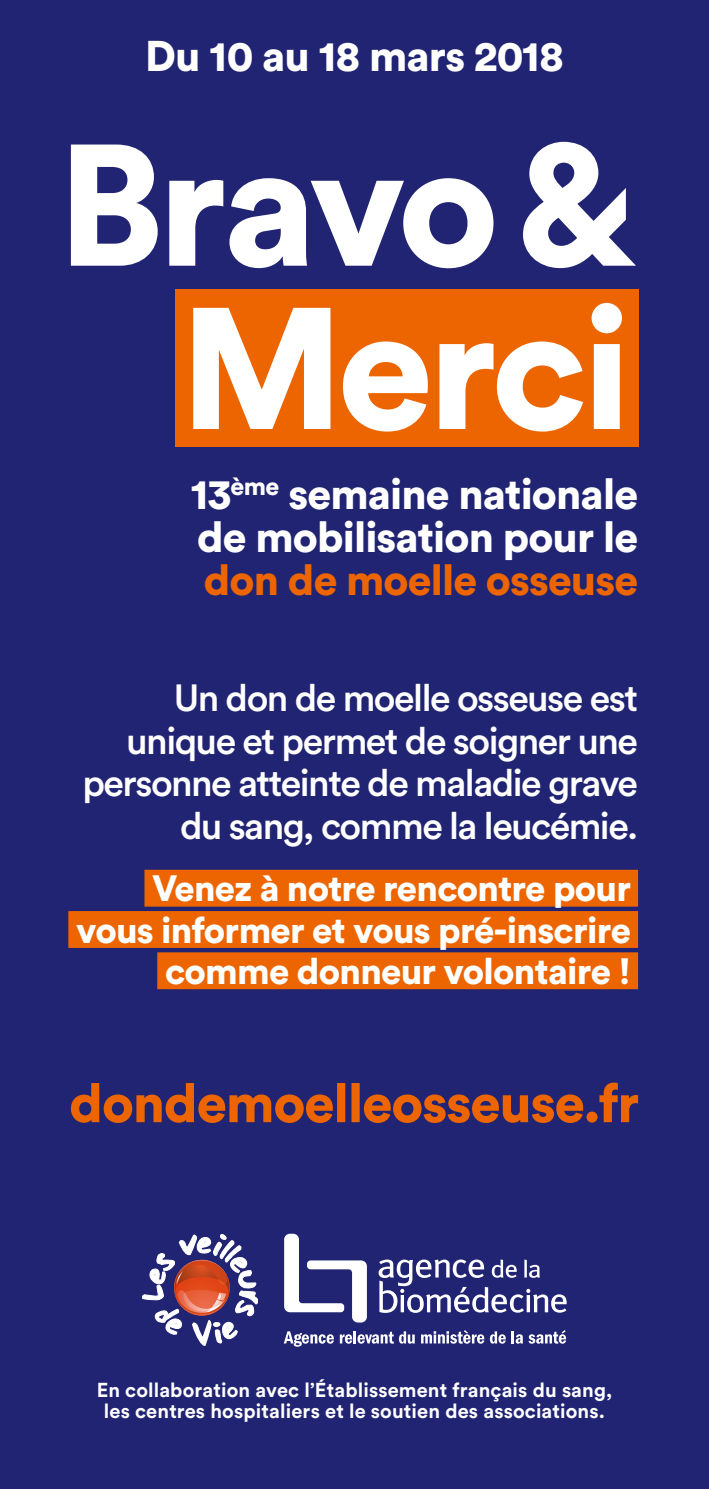
<style>
.page{position:relative;width:709px;height:1489px;background:#fff}
.page>*{position:absolute;margin:0;border:0;box-sizing:border-box;transform-origin:0 0}
.t1{font:900 42.5px/42.5px "Circular Std";letter-spacing:-.02em;color:#fff}
.t2{font:900 42.5px "Circular Std";letter-spacing:-.02em;color:#ec6500}
.t3{font:500 37.5px/42.5px "Circular Std";letter-spacing:-.04em;color:#fff;text-align:right}
.t4{font:900 36.25px/41.2px "Circular Std";letter-spacing:-.02em;color:#fff;text-align:right}
.t5{font:700 20px/21.2px "Circular Std";letter-spacing:.005em;color:#fff;text-align:center}
</style>
<div class="page">
<div style="left:0;top:0;width:709px;height:1488px;background:#212472"></div>
<svg style="left:71px;top:1082px;width:567px;height:40px"></svg>
<svg style="left:71px;top:144px;width:422px;height:124px"></svg>
<div style="left:175px;top:289px;width:463px;height:158px;background:#ec6500"></div>
<svg style="left:193px;top:303px;width:429px;height:128px"></svg>
<svg style="left:523px;top:142px;width:113px;height:126px"></svg>
<div style="left:144px;top:869px;width:494px;height:37px;background:#ec6500"></div>
<div style="left:68px;top:911px;width:570px;height:36px;background:#ec6500"></div>
<div style="left:157px;top:952px;width:481px;height:37px;background:#ec6500"></div>
<svg style="left:284px;top:1233px;width:83px;height:89px"></svg>
<svg style="left:378px;top:1259px;width:188px;height:53px"></svg>
<svg style="left:284px;top:1331px;width:50px;height:15px"></svg>
<svg style="left:340px;top:1331px;width:75px;height:12px"></svg>
<svg style="left:421px;top:1330px;width:63px;height:13px"></svg>
<svg style="left:490px;top:1330px;width:76px;height:13px"></svg>
<svg style="left:142px;top:1234px;width:116px;height:111px"></svg>
<p class="t1" style="left:145px;top:34px;width:420px">Du 10 au 18 mars 2018</p>
<p class="t1" style="left:190px;top:472px;width:449px">13<sup>ème</sup> semaine nationale de mobilisation pour le</p>
<p class="t2" style="left:204px;top:551px;width:436px">don de moelle osseuse</p>
<p class="t3" style="left:82px;top:676px;width:557px">Un don de moelle osseuse est unique et permet de soigner une personne atteinte de maladie grave du sang, comme la leucémie.</p>
<p class="t4" style="left:76px;top:867px;width:556px">Venez à notre rencontre pour vous informer et vous pré-inscrire comme donneur volontaire !</p>
<p class="t5" style="left:97px;top:1378px;width:517px">En collaboration avec l’Établissement français du sang, les centres hospitaliers et le soutien des associations.</p>
</div>
